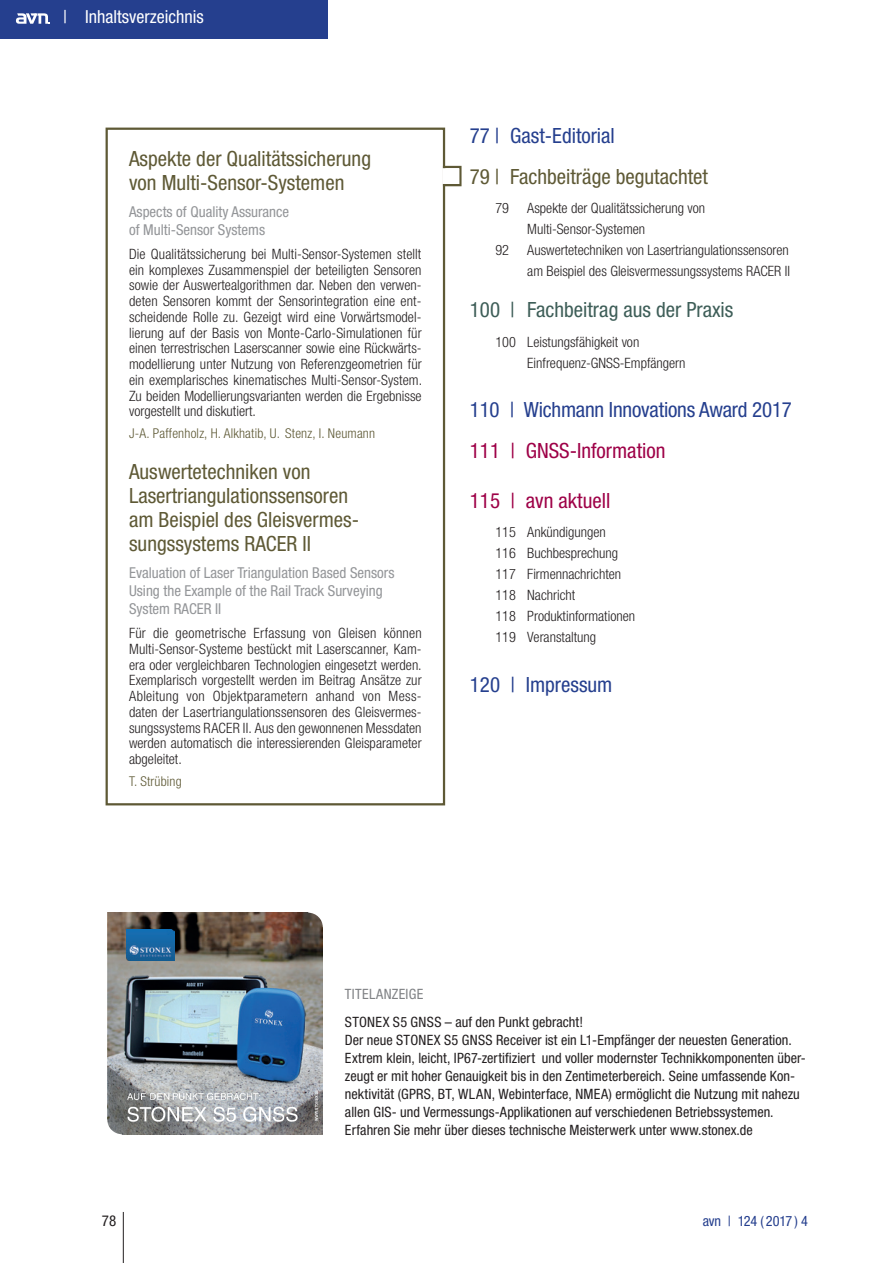
<style>
.page{position:relative;width:893px;height:1263px;background:#fff}
.page>*{position:absolute;margin:0;border:0;box-sizing:border-box;transform-origin:0 0}
.t1{font:condensed 21px/24px "Helvetica Neue LT Std";color:#5e5935}
.t2{font:condensed 21px "Helvetica Neue LT Std";letter-spacing:-.01em;color:#253f8e}
.t3{font:condensed 21px "Helvetica Neue LT Std";color:#9e0147}
.t4{font:condensed 21px "Helvetica Neue LT Std";color:#3e5e58}
.t5{font:condensed 18px "Helvetica Neue LT Std";color:#fff}
.t6{font:condensed 15px/18px "Helvetica Neue LT Std";color:#939598}
.t7{font:condensed 15px "Helvetica Neue LT Std";color:#231f20}
.t8{font:300 condensed 14.25px/15.8px "Helvetica Neue LT Std";color:#231f20}
.t9{font:condensed 14.25px/18.1px "Helvetica Neue LT Std";color:#231f20}
.t10{font:condensed 14.25px "Helvetica Neue LT Std";letter-spacing:-.015em;color:#253f8e}
.t11{font:condensed 14.25px "Helvetica Neue LT Std";letter-spacing:.02em;color:#808285}
.t12{font:300 condensed 13.5px "Helvetica Neue LT Std";letter-spacing:.015em;color:#5e5935}
</style>
<div class="page">
<hr style="left:123px;top:1212px;width:1px;height:51px;background:#231f20">
<div style="left:106px;top:128px;width:339px;height:677px;border:2px solid #5e5935"></div>
<svg style="left:442px;top:165px;width:20px;height:22px"></svg>
<div style="left:442px;top:168px;width:17px;height:16px;background:#fff"></div>
<img style="left:108px;top:913px;width:215px;height:221px">
<img style="left:128px;top:1091px;width:44px;height:11px">
<img style="left:172px;top:1091px;width:94px;height:11px">
<img style="left:126px;top:930px;width:48px;height:30px">
<img style="left:314px;top:1087px;width:4px;height:33px">
<svg style="left:108px;top:1107px;width:190px;height:27px"></svg>
<svg style="left:308px;top:913px;width:15px;height:14px"></svg>
<div style="left:0;top:0;width:327px;height:38px;background:#253f8e"></div>
<svg style="left:16px;top:13px;width:34px;height:11px"></svg>
<p class="t5" style="left:63px;top:7px;width:142px">| Inhaltsverzeichnis</p>
<h1 class="t1" style="left:129px;top:147px;width:243px">Aspekte der Qualitätssicherung von Multi-Sensor-Systemen</h1>
<p class="t6" style="left:129px;top:202px;width:162px">Aspects of Quality Assurance of Multi-Sensor Systems</p>
<p class="t8" style="left:129px;top:246px;width:295px">Die Qualitätssicherung bei Multi-Sensor-Systemen stellt ein komplexes Zusammenspiel der beteiligten Sensoren sowie der Auswertealgorithmen dar. Neben den verwen&shy;deten Sensoren kommt der Sensorintegration eine ent&shy;scheidende Rolle zu. Gezeigt wird eine Vorwärtsmodel&shy;lierung auf der Basis von Monte-Carlo-Simulationen für einen terrestrischen Laserscanner sowie eine Rückwärts&shy;modellierung unter Nutzung von Referenzgeometrien für ein exemplarisches kinematisches Multi-Sensor-System.<br>Zu beiden Modellierungsvarianten werden die Ergebnisse vorgestellt und diskutiert.</p>
<p class="t12" style="left:129px;top:426px;width:248px">J-A. Paffenholz, H. Alkhatib, U. Stenz, I. Neumann</p>
<h1 class="t1" style="left:129px;top:460px;width:229px">Auswertetechniken von<br>Lasertriangulationssensoren am Beispiel des Gleisvermes&shy;sungssystems RACER II</h1>
<p class="t6" style="left:129px;top:563px;width:267px">Evaluation of Laser Triangulation Based Sensors<br>Using the Example of the Rail Track Surveying<br>System RACER II</p>
<p class="t8" style="left:129px;top:625px;width:294px;text-align:justify">Für die geometrische Erfassung von Gleisen können Multi-Sensor-Systeme bestückt mit Laserscanner, Kam&shy;era oder vergleichbaren Technologien eingesetzt werden.<br>Exemplarisch vorgestellt werden im Beitrag Ansätze zur Ableitung von Objektparametern anhand von Mess&shy;daten der Lasertriangulationssensoren des Gleisvermes&shy;sungssystems RACER II. Aus den gewonnenen Messdaten werden automatisch die interessierenden Gleisparameter abgeleitet.</p>
<p class="t12" style="left:129px;top:774px;width:54px">T. Strübing</p>
<h1 class="t2" style="left:470px;top:123px;width:146px">77 | Gast-Editorial</h1>
<h1 class="t1" style="left:470px;top:164px;width:240px">79 | Fachbeiträge begutachtet</h1>
<p class="t8" style="left:495px;top:200px;width:15px">79</p>
<p class="t8" style="left:527px;top:197px;width:180px;line-height:21px">Aspekte der Qualitätssicherung von<br>Multi-Sensor-Systemen</p>
<p class="t8" style="left:495px;top:242px;width:15px">92</p>
<p class="t8" style="left:527px;top:239px;width:264px;line-height:21px">Auswertetechniken von Lasertriangulationssensoren am Beispiel des Gleisvermessungssystems RACER II</p>
<h1 class="t4" style="left:470px;top:298px;width:265px">100 | Fachbeitrag aus der Praxis</h1>
<p class="t8" style="left:527px;top:331px;width:160px;line-height:21px;text-indent:-32px">100 Leistungsfähigkeit von<br>Einfrequenz-GNSS-Empfängern</p>
<h1 class="t2" style="left:470px;top:398px;width:324px">110 | Wichmann Innovations Award 2017</h1>
<h1 class="t3" style="left:470px;top:439px;width:197px">111 | GNSS-Information</h1>
<h1 class="t3" style="left:470px;top:488px;width:142px">115 | avn aktuell</h1>
<p class="t8" style="left:495px;top:521px;width:141px;line-height:21px">115 Ankündigungen<br>116 Buchbesprechung<br>117 Firmennachrichten<br>118 Nachricht<br>118 Produktinformationen<br>119 Veranstaltung</p>
<h1 class="t2" style="left:470px;top:672px;width:144px">120 | Impressum</h1>
<p class="t11" style="left:345px;top:986px;width:80px">TITELANZEIGE</p>
<p class="t9" style="left:345px;top:1012px;width:462px">STONEX S5 GNSS – auf den Punkt gebracht!<br>Der neue STONEX S5 GNSS Receiver ist ein L1-Empfänger der neuesten Generation.<br>Extrem klein, leicht, IP67-zertifiziert und voller modernster Technikkomponenten über&shy;zeugt er mit hoher Genauigkeit bis in den Zentimeterbereich. Seine umfassende Kon&shy;nektivität (GPRS, BT, WLAN, Webinterface, NMEA) ermöglicht die Nutzung mit nahezu allen GIS- und Vermessungs-Applikationen auf verschiedenen Betriebssystemen.<br>Erfahren Sie mehr über dieses technische Meisterwerk unter www.stonex.de</p>
<p class="t7" style="left:102px;top:1212px;width:16px">78</p>
<p class="t10" style="left:703px;top:1213px;width:107px">avn | 124 ( 2017 ) 4</p>
</div>
